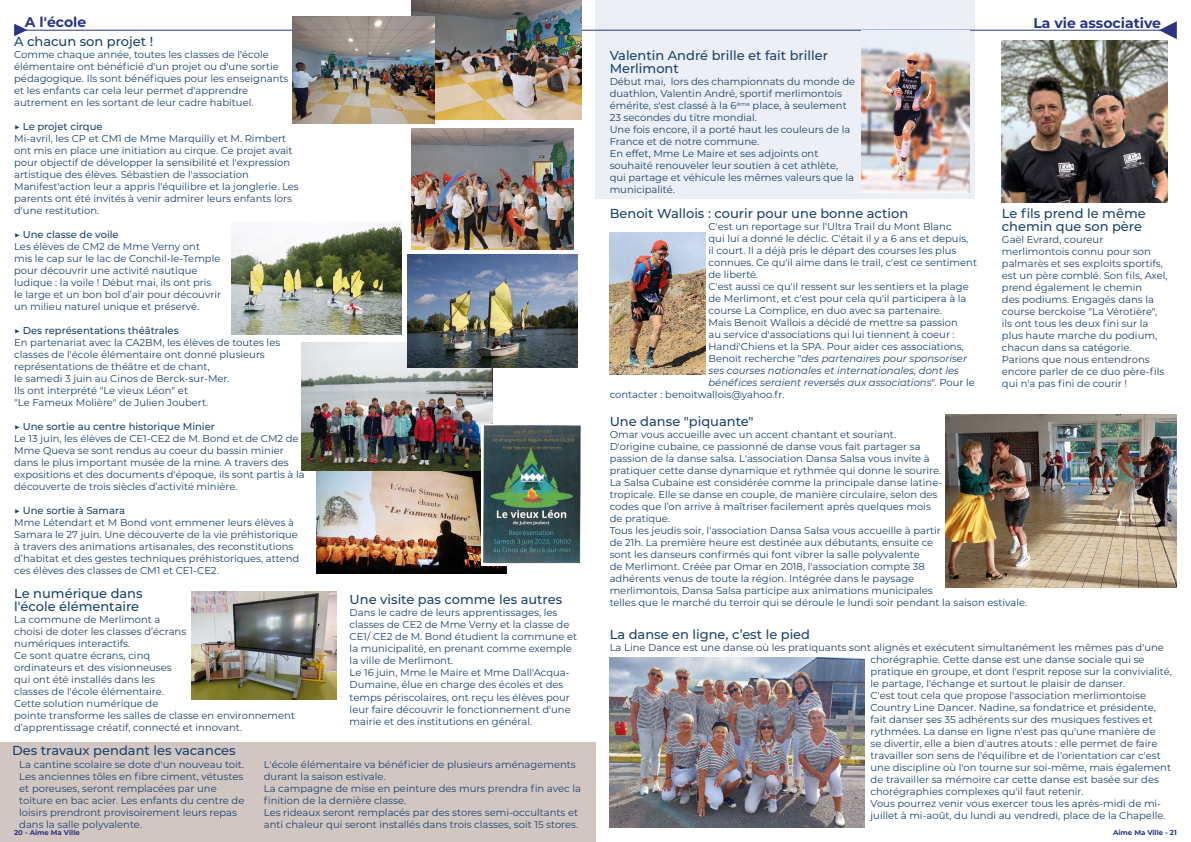
<style>
.page{position:relative;width:1191px;height:842px;background:#fff}
.page>*{position:absolute;margin:0;border:0;box-sizing:border-box;transform-origin:0 0}
.t1{font:700 14px "Montserrat";color:#283583}
.t2{font:500 13px/13px "Montserrat";color:#19436d}
.t3{font:10px/12px "Montserrat";color:#19436d}
.t4{font:italic 10px "Montserrat";color:#19436d}
.t5{font:700 7px "Montserrat";color:#283583}
.s1{font-weight:500}
.s2{font-style:normal}
</style>
<div class="page">
<svg style="left:14px;top:24px;width:13px;height:12px"></svg>
<hr style="left:14px;top:30px;width:1162px;height:1px;background:#283583">
<svg style="left:1159px;top:21px;width:17px;height:18px"></svg>
<div style="left:595px;top:0;width:380px;height:198px;background:#eceff6"></div>
<img style="left:316px;top:470px;width:190px;height:104px">
<img style="left:231px;top:221px;width:170px;height:113px">
<img style="left:301px;top:343px;width:191px;height:127px">
<img style="left:407px;top:254px;width:170px;height:114px">
<img style="left:411px;top:128px;width:162px;height:121px">
<div style="left:0;top:743px;width:595px;height:99px;background:#d2c6c3"></div>
<img style="left:411px;top:0;width:170px;height:120px">
<img style="left:293px;top:17px;width:141px;height:106px">
<img style="left:861px;top:47px;width:108px;height:146px">
<img style="left:609px;top:232px;width:96px;height:143px">
<img style="left:945px;top:414px;width:231px;height:173px">
<img style="left:609px;top:658px;width:256px;height:170px">
<img style="left:481px;top:424px;width:100px;height:142px">
<img style="left:191px;top:591px;width:145px;height:109px">
<img style="left:1002px;top:41px;width:165px;height:162px">
<h1 class="t1" style="left:25px;top:12px;width:63px">A l'école</h1>
<h1 class="t1" style="left:1033px;top:13px;width:129px">La vie associative</h1>
<h2 class="t2" style="left:14px;top:34px;width:141px">A chacun son projet !</h2>
<p class="t3" style="left:14px;top:48px;width:276px">Comme chaque année, toutes les classes de l'école élémentaire ont bénéficié d'un projet ou d'une sortie pédagogique. Ils sont bénéfiques pour les enseignants et les enfants car cela leur permet d'apprendre autrement en les sortant de leur cadre habituel.</p>
<p class="t3" style="left:14px;top:120px;width:286px">▶ <span class="s1">Le projet cirque<br></span>Mi-avril, les CP et CM1 de Mme Marquilly et M. Rimbert ont mis en place une initiation au cirque. Ce projet avait pour objectif de développer la sensibilité et l'expression artistique des élèves. Sébastien de l'association Manifest'action leur a appris l'équilibre et la jonglerie. Les parents ont été invités à venir admirer leurs enfants lors d'une restitution.</p>
<p class="t3" style="left:14px;top:228px;width:208px">▶ <span class="s1">Une classe de voile<br></span>Les élèves de CM2 de Mme Verny ont<br>mis le cap sur le lac de Conchil-le-Temple pour découvrir une activité nautique ludique : la voile ! Début mai, ils ont pris le large et un bon bol d’air pour découvrir un milieu naturel unique et préservé.</p>
<p class="t3" style="left:14px;top:324px;width:268px">▶ <span class="s1">Des représentations théâtrales<br></span>En partenariat avec la CA2BM, les élèves de toutes les classes de l'école élémentaire ont donné plusieurs représentations de théâtre et de chant,<br>le samedi 3 juin au Cinos de Berck-sur-Mer.<br>Ils ont interprété "Le vieux Léon" et<br>"Le Fameux Molière" de Julien Joubert.</p>
<p class="t3" style="left:14px;top:420px;width:292px">▶ <span class="s1">Une sortie au centre historique Minier<br></span>Le 13 juin, les élèves de CE1-CE2 de M. Bond et de CM2 de Mme Queva se sont rendus au coeur du bassin minier dans le plus important musée de la mine. A travers des expositions et des documents d'époque, ils sont partis à la découverte de trois siècles d’activité minière.</p>
<p class="t3" style="left:14px;top:504px;width:286px">▶ <span class="s1">Une sortie à Samara<br></span>Mme Létendart et M Bond vont emmener leurs élèves à Samara le 27 juin. Une découverte de la vie préhistorique à travers des animations artisanales, des reconstitutions d’habitat et des gestes techniques préhistoriques, attend ces élèves des classes de CM1 et CE1-CE2.</p>
<h2 class="t2" style="left:14px;top:587px;width:130px">Le numérique dans l'école élémentaire</h2>
<p class="t3" style="left:14px;top:613px;width:282px">La commune de Merlimont a<br>choisi de doter les classes d’écrans<br>numériques interactifs.<br>Ce sont quatre écrans, cinq<br>ordinateurs et des visionneuses<br>qui ont été installés dans les<br>classes de l'école élémentaire.<br>Cette solution numérique de<br>pointe transforme les salles de classe en environnement d’apprentissage créatif, connecté et innovant.</p>
<p class="t3" style="left:19px;top:758px;width:227px">La cantine scolaire se dote d'un nouveau toit.<br>Les anciennes tôles en fibre ciment, vétustes et poreuses, seront remplacées par une toiture en bac acier. Les enfants du centre de loisirs prendront provisoirement leurs repas dans la salle polyvalente.</p>
<p class="t3" style="left:264px;top:758px;width:318px">L'école élémentaire va bénéficier de plusieurs aménagements durant la saison estivale.<br>La campagne de mise en peinture des murs prendra fin avec la finition de la dernière classe.<br>Les rideaux seront remplacés par des stores semi-occultants et anti chaleur qui seront installés dans trois classes, soit 15 stores.</p>
<h2 class="t2" style="left:350px;top:592px;width:214px">Une visite pas comme les autres</h2>
<p class="t3" style="left:350px;top:606px;width:229px">Dans le cadre de leurs apprentissages, les classes de CE2 de Mme Verny et la classe de CE1/ CE2 de M. Bond étudient la commune et la municipalité, en prenant comme exemple la ville de Merlimont.<br>Le 16 juin, Mme le Maire et Mme Dall'Acqua-Dumaine, élue en charge des écoles et des</p>
<p class="t3" style="left:350px;top:691px;width:223px;text-align:justify">temps périscolaires, ont reçu les élèves pour leur faire découvrir le fonctionnement d'une mairie et des institutions en général.</p>
<h2 class="t2" style="left:12px;top:744px;width:225px">Des travaux pendant les vacances</h2>
<p class="t5" style="left:14px;top:827px;width:67px">20 - Aime Ma Ville</p>
<h2 class="t2" style="left:609px;top:48px;width:220px">Valentin André brille et fait briller<br>Merlimont</h2>
<p class="t3" style="left:609px;top:75px;width:247px">Début mai, lors des championnats du monde de duathlon, Valentin André, sportif merlimontois émérite, s'est classé à la 6<sup>ème</sup> place, à seulement 23 secondes du titre mondial.<br>Une fois encore, il a porté haut les couleurs de la France et de notre commune.<br>En effet, Mme Le Maire et ses adjoints ont souhaité renouveler leur soutien à cet athlète, qui partage et véhicule les mêmes valeurs que la municipalité.</p>
<h2 class="t2" style="left:609px;top:206px;width:300px">Benoit Wallois : courir pour une bonne action</h2>
<p class="t3" style="left:708px;top:220px;width:245px">C'est un reportage sur l'Ultra Trail du Mont Blanc</p>
<p class="t3" style="left:708px;top:232px;width:261px">qui lui a donné le déclic. C'était il y a 6 ans et depuis,</p>
<p class="t3" style="left:708px;top:244px;width:249px">il court. Il a déjà pris le départ des courses les plus</p>
<p class="t3" style="left:708px;top:256px;width:270px">connues. Ce qu'il aime dans le trail, c'est ce sentiment</p>
<p class="t3" style="left:708px;top:268px;width:51px">de liberté.</p>
<p class="t3" style="left:708px;top:280px;width:262px">C'est aussi ce qu'il ressent sur les sentiers et la plage</p>
<p class="t3" style="left:708px;top:292px;width:259px">de Merlimont, et c'est pour cela qu'il participera à la</p>
<p class="t3" style="left:708px;top:304px;width:235px">course La Complice, en duo avec sa partenaire.</p>
<p class="t3" style="left:708px;top:316px;width:251px">Mais Benoit Wallois a décidé de mettre sa passion</p>
<p class="t3" style="left:708px;top:328px;width:248px">au service d'associations qui lui tiennent à coeur :</p>
<p class="t3" style="left:708px;top:340px;width:257px">Handi'Chiens et la SPA. Pour aider ces associations,</p>
<p class="t4" style="left:708px;top:352px;width:260px"><span class="s2">Benoit recherche "</span>des partenaires pour sponsoriser</p>
<p class="t4" style="left:708px;top:364px;width:252px">ses courses nationales et internationales, dont les</p>
<p class="t4" style="left:708px;top:376px;width:268px">bénéfices seraient reversés aux associations<span class="s2">". Pour le</span></p>
<p class="t3" style="left:609px;top:388px;width:176px">contacter : benoitwallois@yahoo.fr.</p>
<h2 class="t2" style="left:609px;top:415px;width:145px">Une danse "piquante"</h2>
<p class="t3" style="left:609px;top:428px;width:419px">Omar vous accueille avec un accent chantant et souriant.<br>D'origine cubaine, ce passionné de danse vous fait partager sa<br>passion de la danse salsa. L'association Dansa Salsa vous invite à<br>pratiquer cette danse dynamique et rythmée qui donne le sourire.<br>La Salsa Cubaine est considérée comme la principale danse latine-<br>tropicale. Elle se danse en couple, de manière circulaire, selon des<br>codes que l’on arrive à maîtriser facilement après quelques mois<br>de pratique.<br>Tous les jeudis soir, l'association Dansa Salsa vous accueille à partir<br>de 21h. La première heure est destinée aux débutants, ensuite ce<br>sont les danseurs confirmés qui font vibrer la salle polyvalente<br>de Merlimont. Créée par Omar en 2018, l'association compte 38<br>adhérents venus de toute la région. Intégrée dans le paysage<br>merlimontois, Dansa Salsa participe aux animations municipales<br>telles que le marché du terroir qui se déroule le lundi soir pendant la saison estivale.</p>
<h2 class="t2" style="left:609px;top:628px;width:202px">La danse en ligne, c’est le pied</h2>
<p class="t3" style="left:870px;top:641px;width:303px;text-indent:-261px">La Line Dance est une danse où les pratiquants sont alignés et exécutent simultanément les mêmes pas d'une chorégraphie. Cette danse est une danse sociale qui se pratique en groupe, et dont l'esprit repose sur la convivialité, le partage, l'échange et surtout le plaisir de danser.<br>C'est tout cela que propose l'association merlimontoise Country Line Dancer. Nadine, sa fondatrice et présidente, fait danser ses 35 adhérents sur des musiques festives et rythmées. La danse en ligne n'est pas qu'une manière de<br>se divertir, elle a bien d'autres atouts : elle permet de faire travailler son sens de l'équilibre et de l'orientation car c'est une discipline où l'on tourne sur soi-même, mais également de travailler sa mémoire car cette danse est basée sur des chorégraphies complexes qu'il faut retenir.<br>Vous pourrez venir vous exercer tous les après-midi de mi&shy;juillet à mi-août, du lundi au vendredi, place de la Chapelle.</p>
<h2 class="t2" style="left:1002px;top:206px;width:145px">Le fils prend le même chemin que son père</h2>
<p class="t3" style="left:1002px;top:233px;width:167px">Gaël Evrard, coureur merlimontois connu pour son palmarès et ses exploits sportifs, est un père comblé. Son fils, Axel, prend également le chemin<br>des podiums. Engagés dans la course berckoise "La Vérotière", ils ont tous les deux fini sur la plus haute marche du podium, chacun dans sa catégorie.<br>Parions que nous entendrons encore parler de ce duo père-fils qui n'a pas fini de courir !</p>
<p class="t5" style="left:1113px;top:827px;width:65px">Aime Ma Ville - 21</p>
</div>
